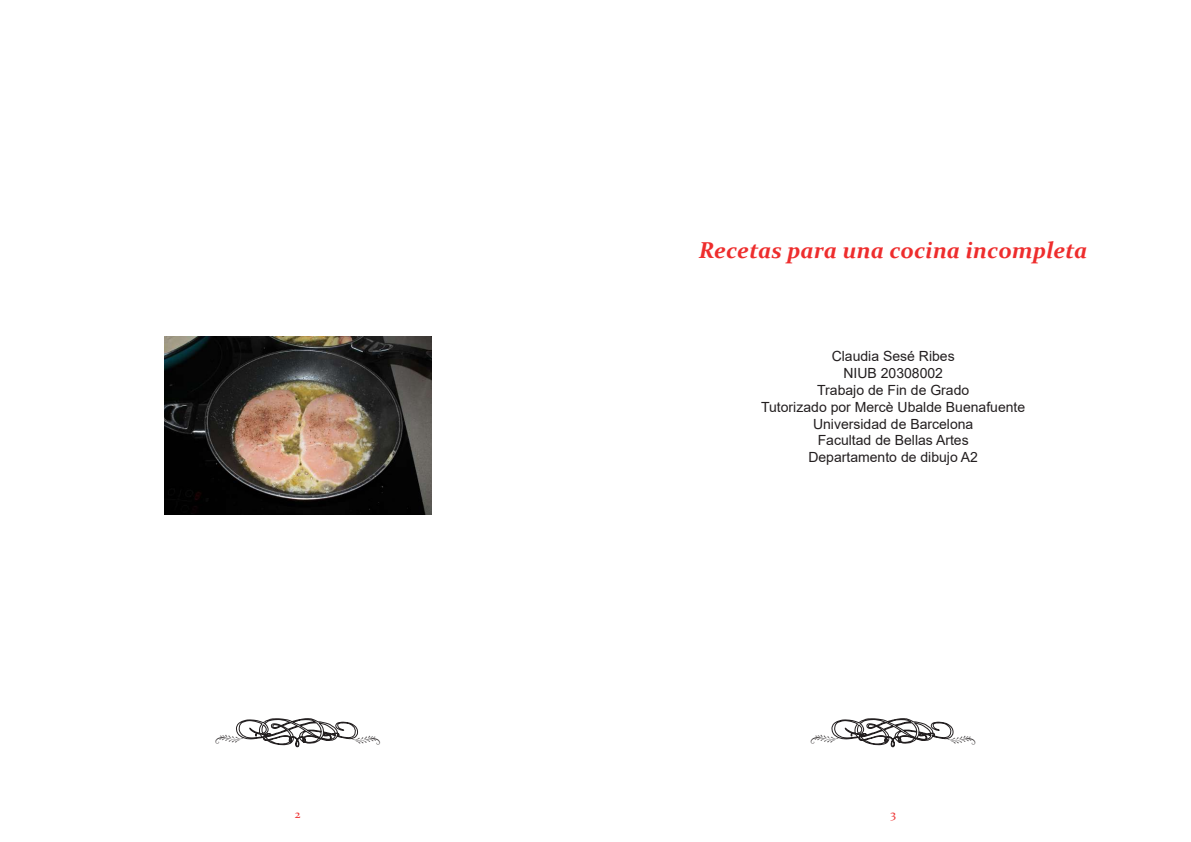
<style>
.page{position:relative;width:1191px;height:842px;background:#fff}
.page>*{position:absolute;margin:0;border:0;box-sizing:border-box;transform-origin:0 0}
.t1{font:italic 700 23px "Constantia";color:#ee2d2d}
.t2{font:14px/16.8px "Arial";color:#231f20;text-align:center}
.t3{font:12px "Constantia";color:#ee3636}
</style>
<div class="page">
<img style="left:164px;top:337px;width:267px;height:178px">
<h1 class="t1" style="left:699px;top:234px;width:390px">Recetas para una cocina incompleta</h1>
<p class="t2" style="left:761px;top:348px;width:266px">Claudia Sesé Ribes<br>NIUB 20308002<br>Trabajo de Fin de Grado<br>Tutorizado por Mercè Ubalde Buenafuente<br>Universidad de Barcelona<br>Facultad de Bellas Artes<br>Departamento de dibujo A2</p>
<p class="t3" style="left:295px;top:806px;width:7px">2</p>
<p class="t3" style="left:890px;top:806px;width:7px">3</p>
</div>
